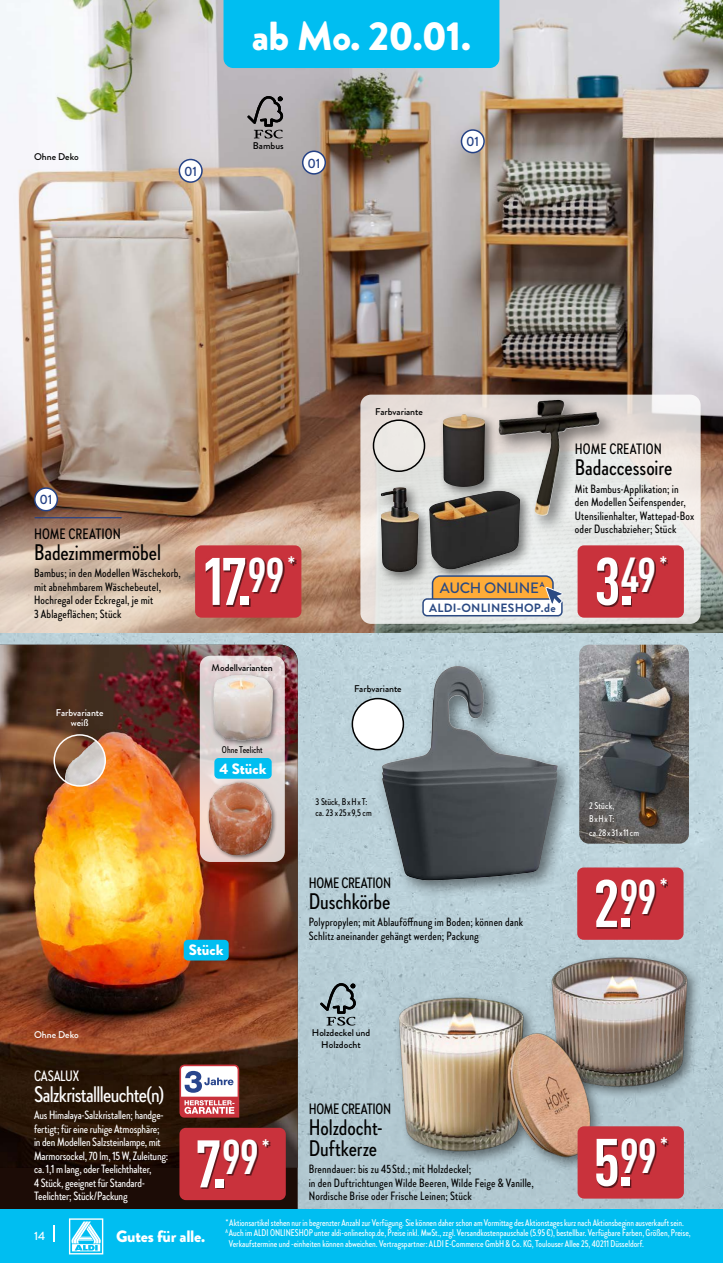
<style>
.page{position:relative;width:723px;height:1263px;background:#fff}
.page>*{position:absolute;margin:0;border:0;box-sizing:border-box;transform-origin:0 0}
.t1{font:700 condensed 66px "DINPR Ofor BRM";color:#fff}
.t2{font:900 40.5px "Brandon Grotesque";color:#fff}
.t3{font:500 22.5px/21px "Brandon Grotesque Cond";letter-spacing:-.005em;color:#000}
.t4{font:500 22.5px "Brandon Grotesque Cond";letter-spacing:-.03em;color:#fff}
.t5{font:700 condensed 19.2px "DINPR Ofor BRM";color:#fff}
.t6{font:900 16.5px "Brandon Grotesque";letter-spacing:-.015em;color:#fff}
.t7{font:500 15px "Brandon Grotesque Cond";letter-spacing:-.01em;color:#000}
.t8{font:900 15px "Brandon Grotesque";color:#fff}
.t9{font:500 15px "Brandon Grotesque";letter-spacing:-.02em;color:#2b4a83}
.t10{font:500 15px "Brandon Grotesque Cond";letter-spacing:-.015em;color:#fff}
.t11{font:500 13.5px "Brandon Grotesque";letter-spacing:-.015em;color:#254286}
.t12{font:500 12px/13.5px "Brandon Grotesque Cond";letter-spacing:.01em;color:#000}
.t13{font:500 12px/13.5px "Brandon Grotesque Cond";letter-spacing:-.015em;color:#fff}
.t14{font:700 12px "Brandon Grotesque";letter-spacing:.02em;color:#2b4a83}
.t15{font:500 12px "Brandon Grotesque";color:#fff}
.t16{font:500 9.75px "Brandon Grotesque Cond";color:#fff}
.t17{font:500 9.75px/11.7px "Brandon Grotesque";color:#000;text-align:center}
.t18{font:500 9.75px/11.7px "Brandon Grotesque Cond";letter-spacing:-.005em;color:#000}
.t19{font:500 9.75px/13.5px "Brandon Grotesque Cond";letter-spacing:.02em;color:#fff}
.t20{font:500 9.75px/10.5px "Brandon Grotesque";color:#fff;text-align:center}
.t21{font:700 7.5px "Brandon Grotesque";color:#254286;scale:.95 1}
</style>
<div class="page">
<div style="left:0;top:0;width:723px;height:1218px;background:#b8ced7"></div>
<div style="left:0;top:1168px;width:298px;height:42px;background:#1c0c06"></div>
<img style="left:0;top:645px;width:298px;height:523px">
<img style="left:0;top:0;width:723px;height:632px">
<svg style="left:360px;top:395px;width:341px;height:229px;background:#e6e3e0"></svg>
<svg style="left:179px;top:1064px;width:60px;height:53px;background:#d2a2ac"></svg>
<div style="left:425px;top:485px;width:109px;height:98px;background:#000;opacity:.5"></div>
<img style="left:433px;top:490px;width:87px;height:79px">
<div style="left:438px;top:410px;width:60px;height:90px;background:#000;opacity:.5"></div>
<img style="left:443px;top:414px;width:42px;height:73px">
<div style="left:376px;top:482px;width:57px;height:104px;background:#000;opacity:.5"></div>
<img style="left:381px;top:487px;width:38px;height:85px">
<div style="left:492px;top:393px;width:126px;height:141px;background:#000;opacity:.5"></div>
<img style="left:498px;top:400px;width:102px;height:116px">
<div style="left:373px;top:420px;width:51px;height:51px;background:#ece9e5;border-radius:26px"></div>
<div style="left:373px;top:419px;width:52px;height:53px;border:2px solid #000;border-radius:50%"></div>
<svg style="left:0;top:504px;width:266px;height:128px;background:#c1a590"></svg>
<div style="left:548px;top:952px;width:154px;height:148px;background:#000;opacity:.5"></div>
<img style="left:547px;top:953px;width:144px;height:160px">
<img style="left:375px;top:979px;width:226px;height:203px">
<img style="left:65px;top:741px;width:40px;height:45px">
<div style="left:53px;top:734px;width:53px;height:53px;border:2px solid #fff;border-radius:50%"></div>
<img style="left:579px;top:645px;width:110px;height:199px">
<div style="left:376px;top:659px;width:200px;height:240px;background:#000;opacity:.5"></div>
<img style="left:382px;top:666px;width:176px;height:215px">
<div style="left:352px;top:698px;width:51px;height:52px;background:#fff;border-radius:50%"></div>
<div style="left:352px;top:698px;width:52px;height:52px;border:2px solid #000;border-radius:50%"></div>
<svg style="left:247px;top:96px;width:36px;height:42px;background:#878385"></svg>
<svg style="left:200px;top:656px;width:85px;height:206px;background:#e0d3d2"></svg>
<div style="left:211px;top:673px;width:70px;height:75px;background:#000;opacity:.5"></div>
<img style="left:213px;top:675px;width:60px;height:65px">
<div style="left:207px;top:780px;width:70px;height:81px;background:#000;opacity:.5"></div>
<img style="left:209px;top:782px;width:63px;height:74px">
<div style="left:214px;top:758px;width:58px;height:21px;background:#00bef1;border-radius:4px"></div>
<div style="left:184px;top:940px;width:45px;height:20px;background:#00bef1;border-radius:4px"></div>
<div style="left:35px;top:488px;width:22px;height:23px;background:#fff;border-radius:50%"></div>
<div style="left:34px;top:487px;width:24px;height:24px;border:2px solid #254286;border-radius:50%"></div>
<hr style="left:35px;top:517px;width:87px;height:1px;background:#254286">
<div style="left:179px;top:159px;width:23px;height:23px;background:#fff;border-radius:50%"></div>
<div style="left:179px;top:159px;width:24px;height:24px;border:2px solid #254286;border-radius:50%"></div>
<div style="left:303px;top:151px;width:22px;height:23px;background:#fff;border-radius:50%"></div>
<div style="left:302px;top:151px;width:24px;height:24px;border:2px solid #254286;border-radius:50%"></div>
<div style="left:461px;top:130px;width:23px;height:23px;background:#fff;border-radius:50%"></div>
<div style="left:461px;top:129px;width:24px;height:24px;border:2px solid #254286;border-radius:50%"></div>
<div style="left:195px;top:545px;width:106px;height:73px;background:#c9323c;border-radius:6px"></div>
<div style="left:206px;top:558px;width:90px;height:48px;background:#000;opacity:.55"></div>
<div style="left:577px;top:545px;width:107px;height:73px;background:#c9323c;border-radius:6px"></div>
<div style="left:597px;top:558px;width:71px;height:49px;background:#000;opacity:.55"></div>
<div style="left:577px;top:867px;width:106px;height:73px;background:#c9323c;border-radius:6px"></div>
<div style="left:596px;top:880px;width:72px;height:48px;background:#000;opacity:.55"></div>
<div style="left:179px;top:1128px;width:107px;height:72px;background:#c9323c;border-radius:6px"></div>
<div style="left:198px;top:1141px;width:72px;height:48px;background:#000;opacity:.55"></div>
<div style="left:577px;top:1126px;width:107px;height:72px;background:#c9323c;border-radius:6px"></div>
<div style="left:597px;top:1139px;width:71px;height:49px;background:#000;opacity:.55"></div>
<svg style="left:320px;top:983px;width:36px;height:42px"></svg>
<div style="left:0;top:1210px;width:723px;height:53px;background:#00bef1"></div>
<svg style="left:69px;top:1218px;width:34px;height:36px"></svg>
<svg style="left:53px;top:1225px;width:2px;height:17px"></svg>
<div style="left:223px;top:0;width:276px;height:68px;background:#00bef1"></div>
<div style="left:432px;top:576px;width:121px;height:35px;background:#ffac38;border-radius:8px"></div>
<div style="left:432px;top:575px;width:122px;height:36px;border:2px solid #2b4a83;border-radius:8px"></div>
<div style="left:423px;top:599px;width:139px;height:17px;background:#fff;border-radius:4px"></div>
<div style="left:422px;top:598px;width:141px;height:18px;border:2px solid #2b4a83;border-radius:4px"></div>
<svg style="left:545px;top:586px;width:18px;height:22px"></svg>
<h2 class="t2" style="left:252px;top:8px;width:221px">ab Mo. 20.01.</h2>
<p class="t17" style="left:34px;top:151px;width:46px">Ohne Deko</p>
<p class="t11" style="left:184px;top:162px;width:14px">01</p>
<p class="t17" style="left:253px;top:140px;width:32px">Bambus</p>
<p class="t11" style="left:307px;top:154px;width:14px">01</p>
<p class="t11" style="left:466px;top:132px;width:14px">01</p>
<p class="t11" style="left:40px;top:490px;width:14px">01</p>
<p class="t7" style="left:34px;top:524px;width:88px">HOME CREATION</p>
<h3 class="t3" style="left:34px;top:541px;width:128px">Badezimmermöbel</h3>
<p class="t12" style="left:34px;top:566px;width:148px">Bambus; in den Modellen Wäschekorb, mit abnehmbarem Wäschebeutel,<br>Hochregal oder Eckregal, je mit<br>3 Ablageflächen; Stück</p>
<p class="t20" style="left:56px;top:707px;width:49px">Farbvariante weiß</p>
<p class="t17" style="left:375px;top:406px;width:49px">Farbvariante</p>
<p class="t7" style="left:575px;top:439px;width:88px">HOME CREATION</p>
<h3 class="t3" style="left:575px;top:457px;width:99px">Badaccessoire</h3>
<p class="t12" style="left:575px;top:482px;width:121px">Mit Bambus-Applikation; in den Modellen Seifenspender,<br>Utensilienhalter, Wattepad-Box oder Duschabzieher; Stück</p>
<h1 class="t1" style="left:201px;top:533px;width:85px">17.<sup>99</sup></h1>
<h3 class="t5" style="left:288px;top:549px;width:9px">*</h3>
<h1 class="t1" style="left:594px;top:533px;width:64px">3.<sup>49</sup></h1>
<h3 class="t5" style="left:659px;top:549px;width:9px">*</h3>
<p class="t21" style="left:540px;top:579px;width:6px">A</p>
<p class="t9" style="left:440px;top:577px;width:101px">AUCH ONLINE</p>
<p class="t14" style="left:429px;top:599px;width:128px">ALDI-ONLINESHOP.de</p>
<p class="t17" style="left:212px;top:661px;width:63px">Modellvarianten</p>
<p class="t18" style="left:222px;top:743px;width:42px">Ohne Teelicht</p>
<p class="t8" style="left:219px;top:758px;width:49px">4 Stück</p>
<p class="t17" style="left:354px;top:683px;width:49px">Farbvariante</p>
<p class="t18" style="left:315px;top:795px;width:58px">3 Stück, B x H x T: ca. 23 x 25 x 9,5 cm</p>
<p class="t19" style="left:589px;top:799px;width:52px">2 Stück,<br>B x H x T:<br>ca.28 x 31 x 11 cm</p>
<p class="t8" style="left:189px;top:939px;width:36px">Stück</p>
<p class="t7" style="left:309px;top:873px;width:84px">HOME CREATION</p>
<h3 class="t3" style="left:309px;top:890px;width:83px">Duschkörbe</h3>
<p class="t12" style="left:309px;top:915px;width:216px">Polypropylen; mit Ablauföffnung im Boden; können dank<br>Schlitz aneinander gehängt werden; Packung</p>
<h1 class="t1" style="left:593px;top:855px;width:65px">2.<sup>99</sup></h1>
<h3 class="t5" style="left:660px;top:871px;width:9px">*</h3>
<p class="t20" style="left:34px;top:1030px;width:46px">Ohne Deko</p>
<p class="t10" style="left:34px;top:1065px;width:47px">CASALUX</p>
<h3 class="t4" style="left:34px;top:1079px;width:132px">Salzkristallleuchte(n)</h3>
<p class="t13" style="left:34px;top:1108px;width:136px">Aus Himalaya-Salzkristallen; handge&shy;fertigt; für eine ruhige Atmosphäre; in den Modellen Salzsteinlampe, mit Marmorsockel, 70 lm, 15 W, Zuleitung: ca. 1,1 m lang, oder Teelichthalter,<br>4 Stück, geeignet für Standard-Teelichter; Stück/Packung</p>
<p class="t17" style="left:312px;top:1027px;width:60px">Holzdeckel und<br>Holzdocht</p>
<p class="t7" style="left:309px;top:1098px;width:84px">HOME CREATION</p>
<h3 class="t3" style="left:309px;top:1116px;width:76px">Holzdocht-<br>Duftkerze</h3>
<p class="t12" style="left:309px;top:1162px;width:226px">Brenndauer: bis zu 45 Std.; mit Holzdeckel;<br>in den Duftrichtungen Wilde Beeren, Wilde Feige &amp; Vanille,<br>Nordische Brise oder Frische Leinen; Stück</p>
<h1 class="t1" style="left:195px;top:1115px;width:65px">7.<sup>99</sup></h1>
<h3 class="t5" style="left:262px;top:1132px;width:9px">*</h3>
<h1 class="t1" style="left:593px;top:1114px;width:65px">5.<sup>99</sup></h1>
<h3 class="t5" style="left:660px;top:1130px;width:9px">*</h3>
<p class="t15" style="left:34px;top:1227px;width:13px">14</p>
<h3 class="t6" style="left:116px;top:1225px;width:91px">Gutes für alle.</h3>
<p class="t16" style="left:225px;top:1216px;width:460px">* Aktionsartikel stehen nur in begrenzter Anzahl zur Verfügung. Sie können daher schon am Vormittag des Aktionstages kurz nach Aktionsbeginn ausverkauft sein.</p>
<p class="t16" style="left:225px;top:1226px;width:467px"><sup>A</sup> Auch im ALDI ONLINESHOP unter aldi-onlineshop.de, Preise inkl. MwSt., zzgl. Versandkostenpauschale (5.95 €), bestellbar. Verfügbare Farben, Größen, Preise,</p>
<p class="t16" style="left:229px;top:1237px;width:417px">Verkaufstermine und -einheiten können abweichen. Vertragspartner: ALDI E-Commerce GmbH &amp; Co. KG, Toulouser Allee 25, 40211 Düsseldorf.</p>
</div>
